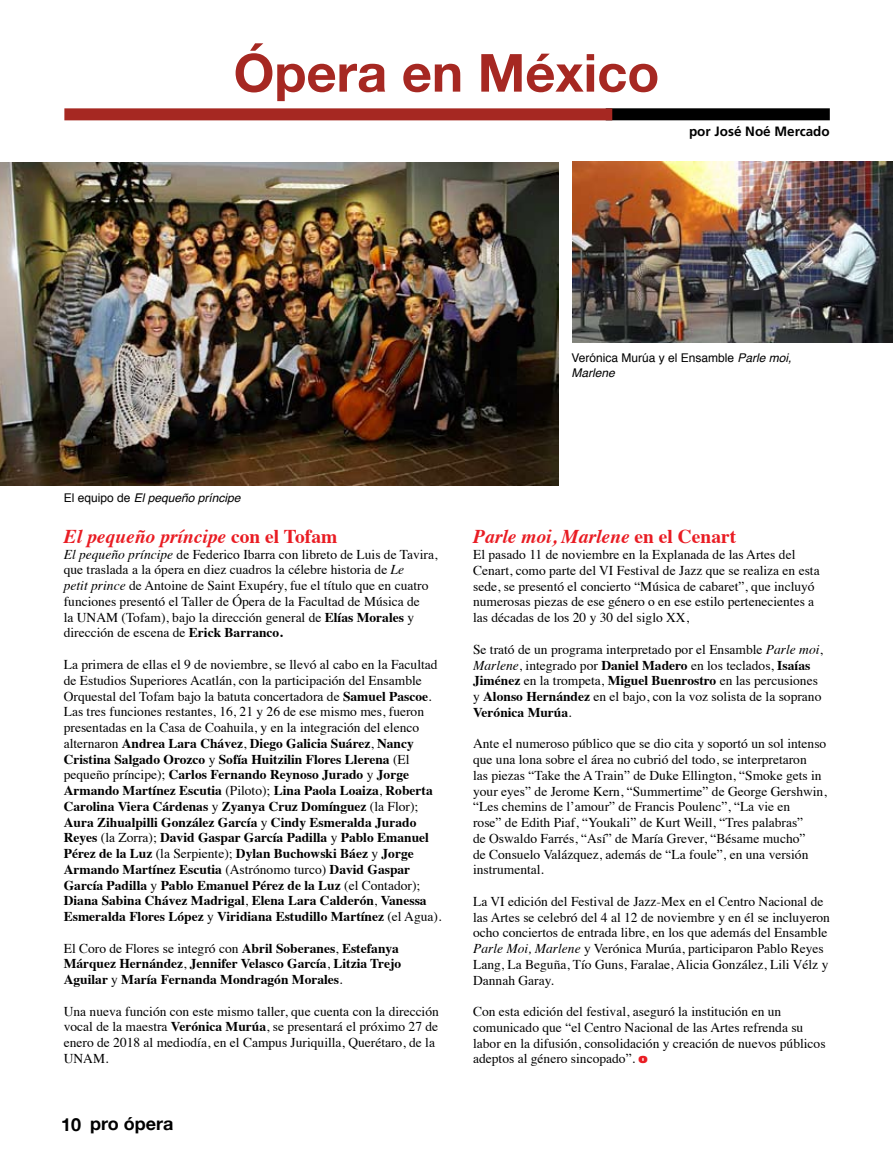
<style>
.page{position:relative;width:893px;height:1170px;background:#fff}
.page>*{position:absolute;margin:0;border:0;box-sizing:border-box;transform-origin:0 0}
.t1{font:700 52.5px "Helvetica Neue";color:#a62822}
.t2{font:italic 700 19.5px "Times";color:#e91c23}
.t3{font:700 18px "Helvetica Neue";color:#000}
.t4{font:13.5px/15.8px "Times";color:#000}
.t5{font:700 13.5px/15.8px "Times";color:#000}
.t6{font:700 13.5px "Frutiger";color:#000}
.t7{font:12px/15.8px "Helvetica";color:#000}
.t8{font:italic 12px "Helvetica";color:#000}
.s1{font-style:italic}
.s2{font-style:normal}
.s3{font-weight:700}
.s4{font-weight:400}
.s5{font-family:"Frutiger";font-weight:900;color:#e91c23}
</style>
<div class="page">
<div style="left:606px;top:108px;width:224px;height:12px;background:#000"></div>
<div style="left:64px;top:108px;width:548px;height:12px;background:#a62822"></div>
<img style="left:0;top:163px;width:559px;height:322px">
<img style="left:572px;top:162px;width:320px;height:180px">
<h1 class="t1" style="left:234px;top:40px;width:427px">Ópera en México</h1>
<p class="t6" style="left:689px;top:123px;width:142px">por José Noé Mercado</p>
<p class="t7" style="left:571px;top:350px;width:222px">Verónica Murúa y el Ensamble <span class="s1">Parle moi,<br>Marlene</span></p>
<p class="t8" style="left:64px;top:489px;width:178px"><span class="s2">El equipo de</span> El pequeño príncipe</p>
<h2 class="t2" style="left:64px;top:518px;width:275px">El pequeño príncipe <span class="s2">con el Tofam</span></h2>
<p class="t4" style="left:64px;top:545px;width:375px"><span class="s1">El pequeño príncipe</span> de Federico Ibarra con libreto de Luis de Tavira, que traslada a la ópera en diez cuadros la célebre historia de <span class="s1">Le<br>petit prince</span> de Antoine de Saint Exupéry, fue el título que en cuatro funciones presentó el Taller de Ópera de la Facultad de Música de<br>la UNAM (Tofam), bajo la dirección general de <span class="s3">Elías Morales</span> y dirección de escena de <span class="s3">Erick Barranco.</span></p>
<p class="t5" style="left:64px;top:655px;width:379px"><span class="s4">La primera de ellas el 9 de noviembre, se llevó al cabo en la Facultad de Estudios Superiores Acatlán, con la participación del Ensamble Orquestal del Tofam bajo la batuta concertadora de</span> Samuel Pascoe<span class="s4">.<br>Las tres funciones restantes, 16, 21 y 26 de ese mismo mes, fueron presentadas en la Casa de Coahuila, y en la integración del elenco alternaron</span> Andrea Lara Chávez<span class="s4">,</span> Diego Galicia Suárez<span class="s4">,</span> Nancy Cristina Salgado Orozco <span class="s4">y</span> Sofía Huitzilin Flores Llerena <span class="s4">(El pequeño príncipe);</span> Carlos Fernando Reynoso Jurado <span class="s4">y</span> Jorge Armando Martínez Escutia <span class="s4">(Piloto);</span> Lina Paola Loaiza<span class="s4">,</span> Roberta Carolina Viera Cárdenas <span class="s4">y</span> Zyanya Cruz Domínguez <span class="s4">(la Flor); </span>Aura Zihualpilli González García <span class="s4">y</span> Cindy Esmeralda Jurado Reyes <span class="s4">(la Zorra);</span> David Gaspar García Padilla <span class="s4">y</span> Pablo Emanuel Pérez de la Luz <span class="s4">(la Serpiente);</span> Dylan Buchowski Báez <span class="s4">y</span> Jorge Armando Martínez Escutia <span class="s4">(Astrónomo turco)</span> David Gaspar García Padilla <span class="s4">y</span> Pablo Emanuel Pérez de la Luz <span class="s4">(el Contador); </span>Diana Sabina Chávez Madrigal<span class="s4">,</span> Elena Lara Calderón<span class="s4">,</span> Vanessa Esmeralda Flores López <span class="s4">y</span> Viridiana Estudillo Martínez <span class="s4">(el Agua).</span></p>
<p class="t5" style="left:64px;top:938px;width:339px"><span class="s4">El Coro de Flores se integró con</span> Abril Soberanes<span class="s4">,</span> Estefanya<br>Márquez Hernández<span class="s4">,</span> Jennifer Velasco García<span class="s4">,</span> Litzia Trejo<br>Aguilar <span class="s4">y</span> María Fernanda Mondragón Morales<span class="s4">.</span></p>
<p class="t4" style="left:64px;top:1002px;width:377px">Una nueva función con este mismo taller, que cuenta con la dirección vocal de la maestra <span class="s3">Verónica Murúa</span>, se presentará el próximo 27 de enero de 2018 al mediodía, en el Campus Juriquilla, Querétaro, de la UNAM.</p>
<h3 class="t3" style="left:61px;top:1112px;width:114px">10 pro ópera</h3>
<h2 class="t2" style="left:473px;top:518px;width:265px">Parle moi, Marlene <span class="s2">en el Cenart</span></h2>
<p class="t4" style="left:473px;top:545px;width:348px">El pasado 11 de noviembre en la Explanada de las Artes del Cenart, como parte del VI Festival de Jazz que se realiza en esta sede, se presentó el concierto “Música de cabaret”, que incluyó numerosas piezas de ese género o en ese estilo pertenecientes a las décadas de los 20 y 30 del siglo XX,</p>
<p class="t4" style="left:473px;top:640px;width:351px">Se trató de un programa interpretado por el Ensamble <span class="s1">Parle moi</span>, <span class="s1">Marlene</span>, integrado por <span class="s3">Daniel Madero</span> en los teclados, <span class="s3">Isaías Jiménez</span> en la trompeta, <span class="s3">Miguel Buenrostro</span> en las percusiones y <span class="s3">Alonso Hernández</span> en el bajo, con la voz solista de la soprano <span class="s3">Verónica Murúa</span>.</p>
<p class="t4" style="left:473px;top:734px;width:355px">Ante el numeroso público que se dio cita y soportó un sol intenso que una lona sobre el área no cubrió del todo, se interpretaron<br>las piezas “Take the A Train” de Duke Ellington, “Smoke gets in your eyes” de Jerome Kern, “Summertime” de George Gershwin, “Les chemins de l’amour” de Francis Poulenc”, “La vie en<br>rose” de Edith Piaf, “Youkali” de Kurt Weill, “Tres palabras”<br>de Oswaldo Farrés, “Así” de María Grever, “Bésame mucho”<br>de Consuelo Valázquez, además de “La foule”, en una versión instrumental.</p>
<p class="t4" style="left:473px;top:892px;width:358px">La VI edición del Festival de Jazz-Mex en el Centro Nacional de las Artes se celebró del 4 al 12 de noviembre y en él se incluyeron ocho conciertos de entrada libre, en los que además del Ensamble <span class="s1">Parle Moi, Marlene</span> y Verónica Murúa, participaron Pablo Reyes Lang, La Beguña, Tío Guns, Faralae, Alicia González, Lili Vélz y Dannah Garay.</p>
<p class="t4" style="left:473px;top:1002px;width:354px">Con esta edición del festival, aseguró la institución en un comunicado que “el Centro Nacional de las Artes refrenda su labor en la difusión, consolidación y creación de nuevos públicos adeptos al género sincopado”. <span class="s5">o</span></p>
</div>
